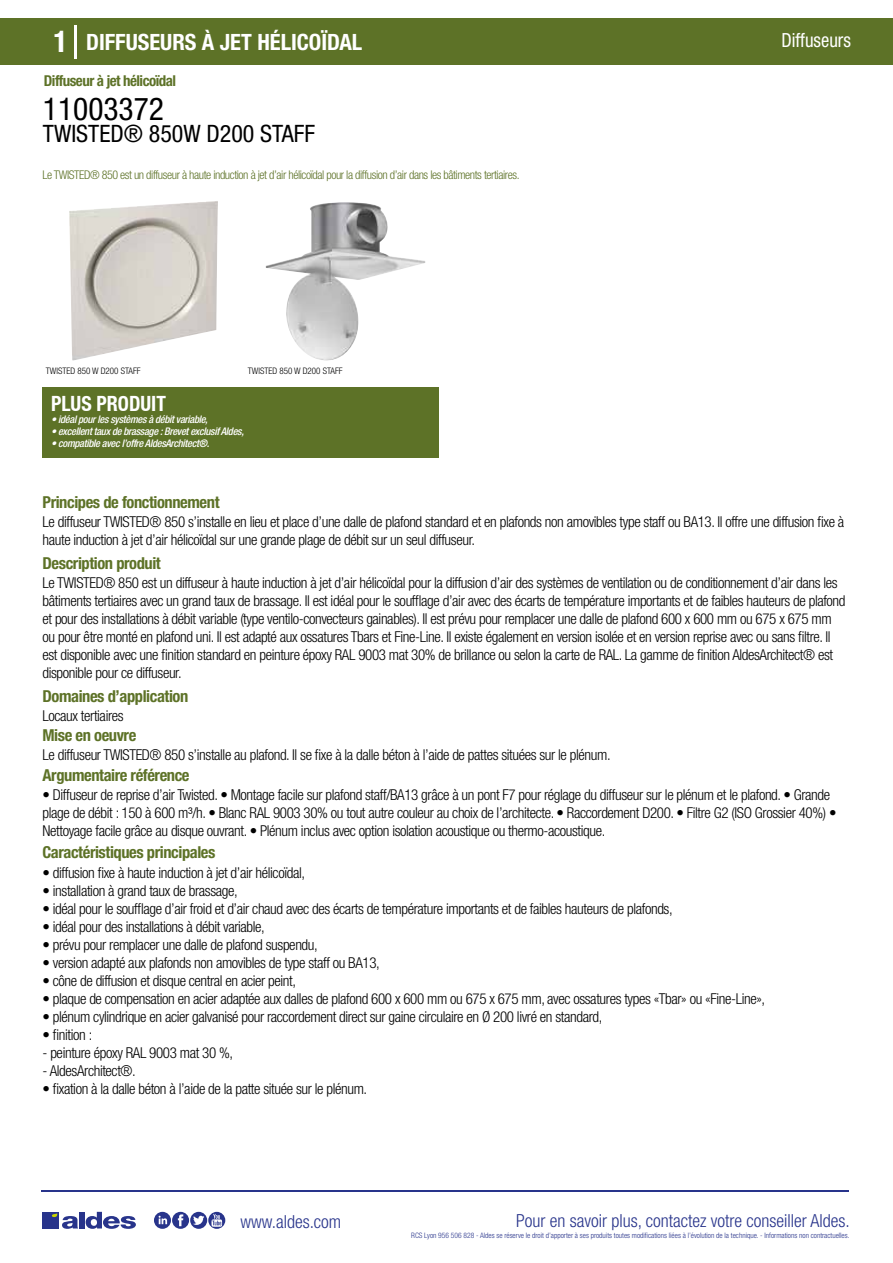
<style>
.page{position:relative;width:893px;height:1263px;background:#fff}
.page>*{position:absolute;margin:0;border:0;box-sizing:border-box;transform-origin:0 0}
.t1{font:condensed 31.5px "Helvetica Neue LT Std";color:#000}
.t2{font:condensed 24px "Helvetica Neue LT Std";color:#000}
.t3{font:700 condensed 22.5px "Helvetica Neue LT Std";color:#fff}
.t4{font:700 condensed 21px "Helvetica Neue";color:#fff;scale:.95 1}
.t5{font:condensed 19.5px "Helvetica Neue LT Std";color:#fff;scale:.95 1}
.t6{font:300 condensed 18px "Helvetica Neue";color:#28348b}
.t7{font:700 condensed 16.5px "Helvetica Neue LT Std";letter-spacing:-.025em;color:#5d7227}
.t8{font:300 condensed 15px/18px "Helvetica Neue LT Std";letter-spacing:-.025em;color:#000}
.t9{font:700 condensed 15px "Helvetica Neue LT Std";letter-spacing:-.035em;color:#5d7227}
.t10{font:300 condensed 12px "Helvetica Neue LT Std";letter-spacing:-.035em;color:#5d7227}
.t11{font:italic 500 condensed 10.5px "Helvetica Neue";letter-spacing:-.03em;color:#fff}
.t12{font:300 condensed 9px "Helvetica Neue";color:#000}
.t13{font:300 condensed 7.5px "Helvetica Neue";color:#28348b}
.s1{font-size:30px}
</style>
<div class="page">
<div style="left:0;top:18px;width:893px;height:46px;background:#5d7227"></div>
<div style="left:43px;top:387px;width:396px;height:70px;background:#5d7227"></div>
<hr style="left:74px;top:25px;width:2px;height:33px;background:#fff">
<svg style="left:69px;top:201px;width:357px;height:160px"></svg>
<img style="left:266px;top:202px;width:159px;height:159px">
<hr style="left:41px;top:1190px;width:808px;height:1px;background:#28348b">
<svg style="left:154px;top:1212px;width:71px;height:17px"></svg>
<div style="left:42px;top:1212px;width:17px;height:16px;background:#28348b"></div>
<div style="left:79px;top:1212px;width:5px;height:16px;background:#28348b"></div>
<svg style="left:86px;top:1212px;width:50px;height:17px"></svg>
<svg style="left:52px;top:1213px;width:26px;height:16px"></svg>
<h3 class="t3" style="left:54px;top:28px;width:310px"><span class="s1">1</span> DIFFUSEURS À JET HÉLICOÏDAL</h3>
<h3 class="t5" style="left:781px;top:29px;width:75px">Diffuseurs</h3>
<p class="t9" style="left:44px;top:71px;width:134px">Diffuseur à jet hélicoïdal</p>
<h1 class="t1" style="left:43px;top:91px;width:122px">11003372</h1>
<h2 class="t2" style="left:43px;top:120px;width:274px">TWISTED® 850W D200 STAFF</h2>
<p class="t10" style="left:43px;top:167px;width:479px">Le TWISTED® 850 est un diffuseur à haute induction à jet d’air hélicoïdal pour la diffusion d’air dans les bâtiments tertiaires.</p>
<p class="t12" style="left:46px;top:365px;width:96px">TWISTED 850 W D200 STAFF</p>
<p class="t12" style="left:248px;top:365px;width:96px">TWISTED 850 W D200 STAFF</p>
<p class="t12" style="left:46px;top:365px;width:71px">Diffuseur Twisted 850</p>
<h3 class="t4" style="left:51px;top:391px;width:122px">PLUS PRODUIT</h3>
<p class="t11" style="left:51px;top:413px;width:158px">• idéal pour les systèmes à débit variable,</p>
<p class="t11" style="left:51px;top:425px;width:194px">• excellent taux de brassage : Brevet exclusif Aldes,</p>
<p class="t11" style="left:51px;top:437px;width:160px">• compatible avec l’offre AldesArchitect®.</p>
<p class="t7" style="left:43px;top:492px;width:179px">Principes de fonctionnement</p>
<p class="t8" style="left:43px;top:513px;width:803px">Le diffuseur TWISTED® 850 s’installe en lieu et place d’une dalle de plafond standard et en plafonds non amovibles type staff ou BA13. Il offre une diffusion fixe à haute induction à jet d’air hélicoïdal sur une grande plage de débit sur un seul diffuseur.</p>
<p class="t8" style="left:43px;top:573px;width:805px">Le TWISTED® 850 est un diffuseur à haute induction à jet d’air hélicoïdal pour la diffusion d’air des systèmes de ventilation ou de conditionnement d’air dans les bâtiments tertiaires avec un grand taux de brassage. Il est idéal pour le soufflage d’air avec des écarts de température importants et de faibles hauteurs de plafond et pour des installations à débit variable (type ventilo-convecteurs gainables). Il est prévu pour remplacer une dalle de plafond 600 x 600 mm ou 675 x 675 mm ou pour être monté en plafond uni. Il est adapté aux ossatures Tbars et Fine-Line. Il existe également en version isolée et en version reprise avec ou sans filtre. Il est disponible avec une finition standard en peinture époxy RAL 9003 mat 30% de brillance ou selon la carte de RAL. La gamme de finition AldesArchitect® est disponible pour ce diffuseur.</p>
<p class="t8" style="left:43px;top:706px;width:83px">Locaux tertiaires</p>
<p class="t8" style="left:43px;top:746px;width:570px">Le diffuseur TWISTED® 850 s’installe au plafond. Il se fixe à la dalle béton à l’aide de pattes situées sur le plénum.</p>
<p class="t7" style="left:43px;top:553px;width:120px">Description produit</p>
<p class="t7" style="left:43px;top:686px;width:147px">Domaines d’application</p>
<p class="t7" style="left:43px;top:725px;width:95px">Mise en oeuvre</p>
<p class="t7" style="left:43px;top:765px;width:149px">Argumentaire référence</p>
<p class="t8" style="left:43px;top:785px;width:795px">• Diffuseur de reprise d’air Twisted. • Montage facile sur plafond staff/BA13 grâce à un pont F7 pour réglage du diffuseur sur le plénum et le plafond. • Grande plage de débit : 150 à 600 m³/h. • Blanc RAL 9003 30% ou tout autre couleur au choix de l’architecte. • Raccordement D200. • Filtre G2 (ISO Grossier 40%) •<br>Nettoyage facile grâce au disque ouvrant. • Plénum inclus avec option isolation acoustique ou thermo-acoustique.</p>
<p class="t7" style="left:43px;top:843px;width:174px">Caractéristiques principales</p>
<p class="t8" style="left:43px;top:863px;width:264px">• diffusion fixe à haute induction à jet d’air hélicoïdal,</p>
<p class="t8" style="left:43px;top:881px;width:197px">• installation à grand taux de brassage,</p>
<p class="t8" style="left:43px;top:899px;width:632px">• idéal pour le soufflage d’air froid et d’air chaud avec des écarts de température importants et de faibles hauteurs de plafonds,</p>
<p class="t8" style="left:43px;top:917px;width:224px">• idéal pour des installations à débit variable,</p>
<p class="t8" style="left:43px;top:935px;width:277px">• prévu pour remplacer une dalle de plafond suspendu,</p>
<p class="t8" style="left:43px;top:953px;width:339px">• version adapté aux plafonds non amovibles de type staff ou BA13,</p>
<p class="t8" style="left:43px;top:971px;width:255px">• cône de diffusion et disque central en acier peint,</p>
<p class="t8" style="left:43px;top:989px;width:724px">• plaque de compensation en acier adaptée aux dalles de plafond 600 x 600 mm ou 675 x 675 mm, avec ossatures types «Tbar» ou «Fine-Line»,</p>
<p class="t8" style="left:43px;top:1007px;width:561px">• plénum cylindrique en acier galvanisé pour raccordement direct sur gaine circulaire en Ø 200 livré en standard,</p>
<p class="t8" style="left:43px;top:1025px;width:51px">• finition :</p>
<p class="t8" style="left:43px;top:1043px;width:192px">- peinture époxy RAL 9003 mat 30 %,</p>
<p class="t8" style="left:43px;top:1061px;width:95px">- AldesArchitect®.</p>
<p class="t8" style="left:43px;top:1079px;width:326px">• fixation à la dalle béton à l’aide de la patte située sur le plénum.</p>
<p class="t6" style="left:240px;top:1211px;width:102px">www.aldes.com</p>
<p class="t6" style="left:516px;top:1211px;width:335px">Pour en savoir plus, contactez votre conseiller Aldes.</p>
<p class="t13" style="left:411px;top:1230px;width:440px">RCS Lyon 956 506 828 - Aldes se réserve le droit d’apporter à ses produits toutes modifications liées à l’évolution de la technique. - Informations non contractuelles.</p>
</div>
